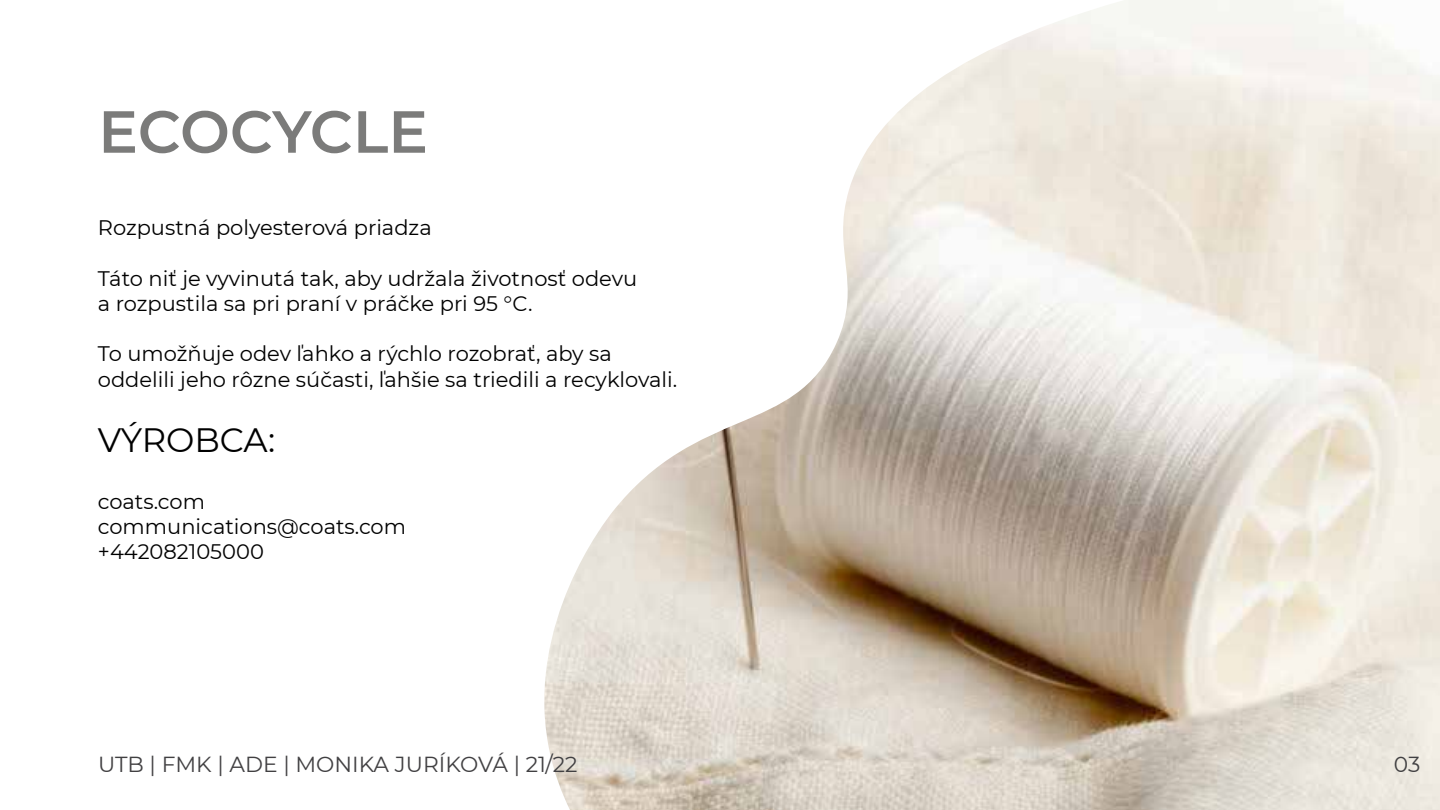
<style>
.page{position:relative;width:1440px;height:810px;background:#fff}
.page>*{position:absolute;margin:0;border:0;box-sizing:border-box;transform-origin:0 0}
.t1{font:600 59.25px "Montserrat";letter-spacing:-.005em;color:#7b7b7a}
.t2{font:33.75px "Montserrat";letter-spacing:-.005em;color:#000}
.t3{font:21.75px "Montserrat";color:#414042}
.t4{font:21px/25.2px "Montserrat";color:#000}
</style>
<div class="page">
<img style="left:544px;top:0;width:896px;height:810px">
<h1 class="t1" style="left:98px;top:90px;width:331px">ECOCYCLE</h1>
<p class="t4" style="left:98px;top:215px;width:335px">Rozpustná polyesterová priadza</p>
<p class="t4" style="left:98px;top:265px;width:541px">Táto niť je vyvinutá tak, aby udržala životnosť odevu a rozpustila sa pri praní v práčke pri 95 °C.</p>
<p class="t4" style="left:98px;top:341px;width:581px">To umožňuje odev ľahko a rýchlo rozobrať, aby sa oddelili jeho rôzne súčasti, ľahšie sa triedili a recyklovali.</p>
<h2 class="t2" style="left:98px;top:417px;width:179px">VÝROBCA:</h2>
<p class="t4" style="left:98px;top:488px;width:310px">coats.com communications@coats.com +442082105000</p>
<p class="t3" style="left:98px;top:749px;width:481px">UTB | FMK | ADE | MONIKA JURÍKOVÁ | 21/22</p>
<p class="t3" style="left:1394px;top:749px;width:28px">03</p>
</div>
